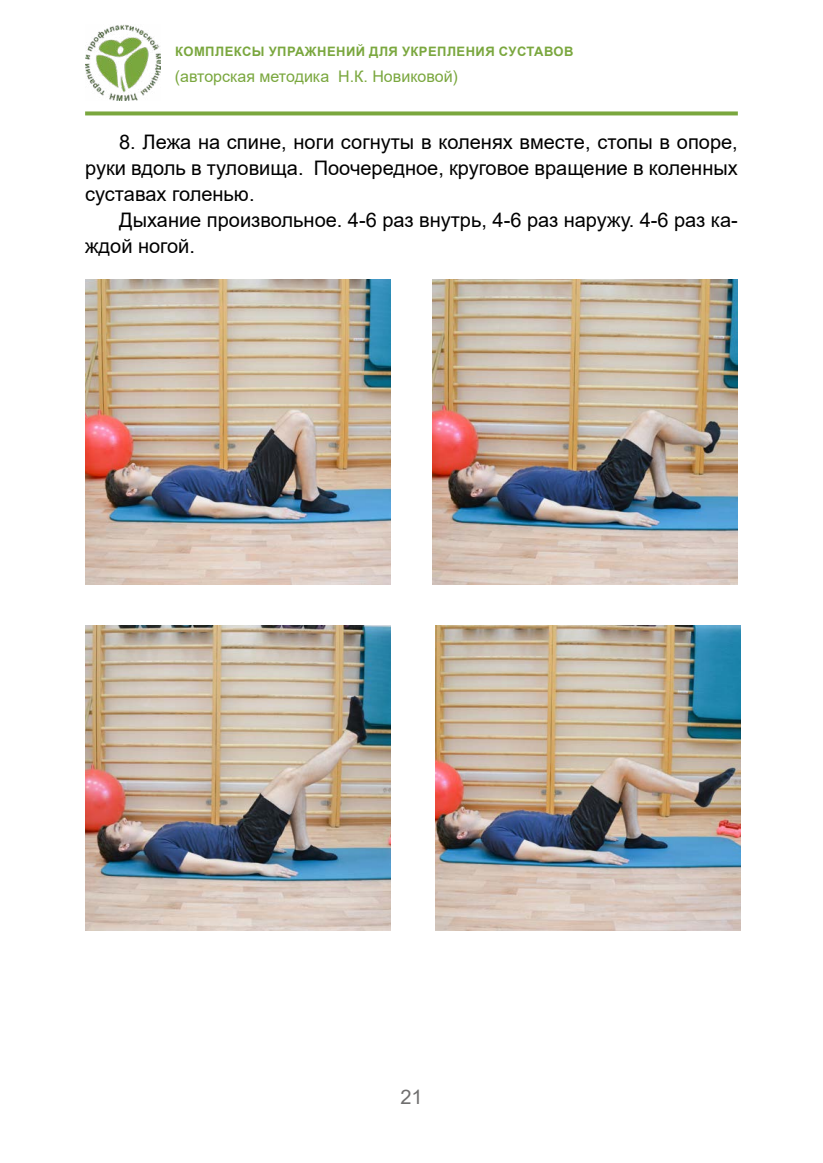
<style>
.page{position:relative;width:823px;height:1163px;background:#fff}
.page>*{position:absolute;margin:0;border:0;box-sizing:border-box;transform-origin:0 0}
.t1{font:20px/26px "Arial";color:#000;text-align:justify}
.t2{font:20px "Arial";color:#706f6f}
.t3{font:16px "Arial";color:#7aa73e}
.t4{font:700 13px "Arial";letter-spacing:.035em;color:#7aa73e}
</style>
<div class="page">
<img style="left:85px;top:24px;width:75px;height:77px">
<svg style="left:85px;top:111px;width:652px;height:4px;background:#89b154"></svg>
<img style="left:85px;top:279px;width:305px;height:305px">
<img style="left:85px;top:625px;width:305px;height:305px">
<img style="left:432px;top:279px;width:305px;height:305px">
<img style="left:435px;top:625px;width:305px;height:305px">
<p class="t4" style="left:175px;top:42px;width:400px">КОМПЛЕКСЫ УПРАЖНЕНИЙ ДЛЯ УКРЕПЛЕНИЯ СУСТАВОВ</p>
<p class="t3" style="left:175px;top:65px;width:284px">(авторская методика Н.К. Новиковой)</p>
<p class="t1" style="left:85px;top:129px;width:653px;text-indent:34px">8. Лежа на спине, ноги согнуты в коленях вместе, стопы в опоре, руки вдоль в туловища. Поочередное, круговое вращение в коленных суставах голенью.</p>
<p class="t1" style="left:85px;top:207px;width:653px;text-indent:34px">Дыхание произвольное. 4-6 раз внутрь, 4-6 раз наружу. 4-6 раз ка&shy;ждой ногой.</p>
<p class="t2" style="left:400px;top:1082px;width:24px">21</p>
</div>
